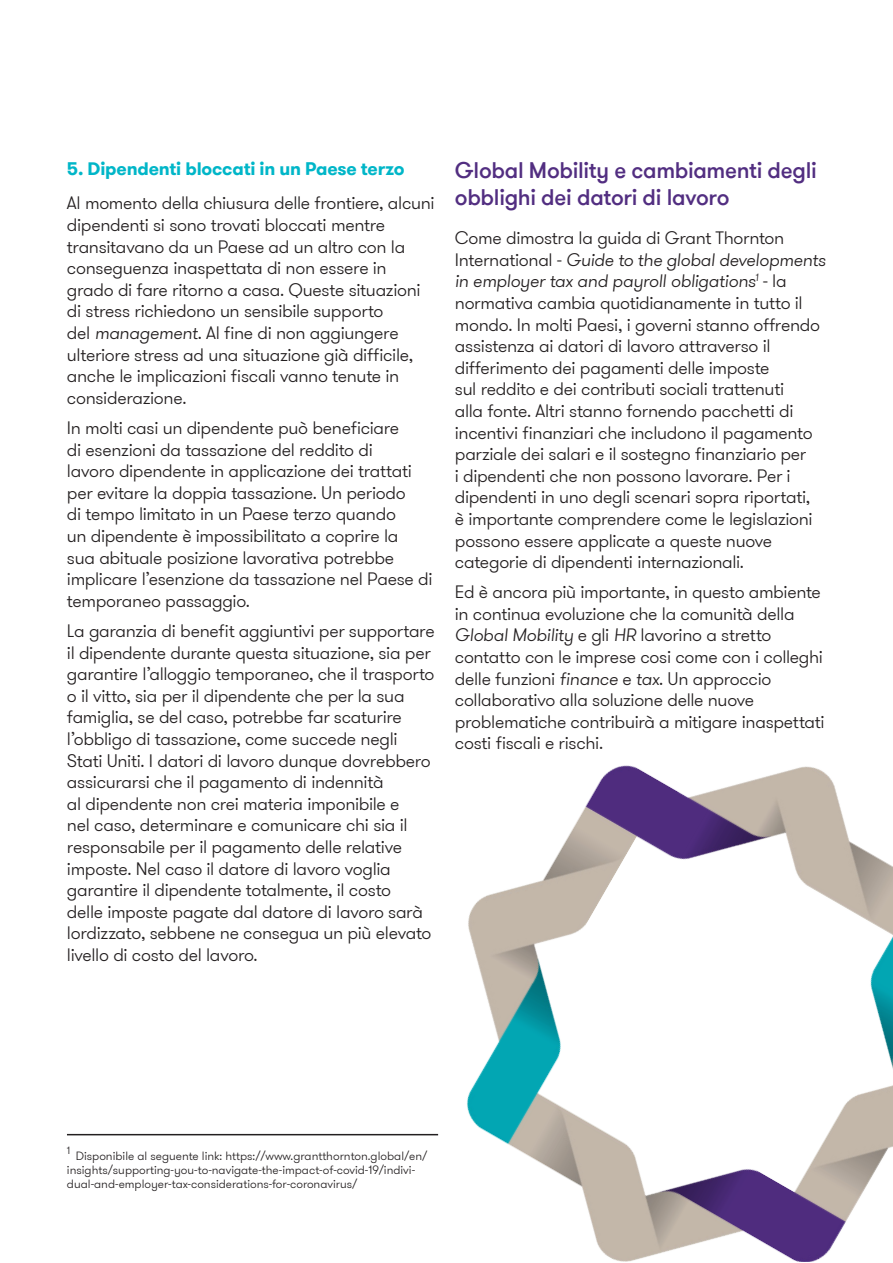
<style>
.page{position:relative;width:893px;height:1263px;background:#fff}
.page>*{position:absolute;margin:0;border:0;box-sizing:border-box;transform-origin:0 0}
.t1{font:500 22.5px/27px "GT Walsheim Pro";letter-spacing:-.015em;color:#522e81}
.t2{font:300 18px/21.6px "GT Walsheim Pro";letter-spacing:-.02em;color:#231f20}
.t3{font:700 18px "GT Walsheim Pro";letter-spacing:-.01em;color:#00b6c8}
.t4{font:300 12px/14.4px "GT Walsheim Pro";color:#231f20}
.t5{font:300 10.5px "GT Walsheim Pro";color:#231f20}
.s1{font-style:italic}
</style>
<div class="page">
<img style="left:467px;top:765px;width:426px;height:497px">
<hr style="left:67px;top:1134px;width:371px;height:1px;background:#231f20">
<p class="t3" style="left:67px;top:157px;width:339px">5. Dipendenti bloccati in un Paese terzo</p>
<p class="t2" style="left:67px;top:193px;width:369px">Al momento della chiusura delle frontiere, alcuni dipendenti si sono trovati bloccati mentre transitavano da un Paese ad un altro con la conseguenza inaspettata di non essere in grado di fare ritorno a casa. Queste situazioni di stress richiedono un sensibile supporto<br>del <span class="s1">management</span>. Al fine di non aggiungere ulteriore stress ad una situazione già difficile, anche le implicazioni fiscali vanno tenute in considerazione.</p>
<p class="t2" style="left:67px;top:417px;width:367px">In molti casi un dipendente può beneficiare<br>di esenzioni da tassazione del reddito di<br>lavoro dipendente in applicazione dei trattati per evitare la doppia tassazione. Un periodo<br>di tempo limitato in un Paese terzo quando<br>un dipendente è impossibilitato a coprire la<br>sua abituale posizione lavorativa potrebbe implicare l’esenzione da tassazione nel Paese di temporaneo passaggio.</p>
<p class="t2" style="left:67px;top:620px;width:369px">La garanzia di benefit aggiuntivi per supportare il dipendente durante questa situazione, sia per garantire l’alloggio temporaneo, che il trasporto o il vitto, sia per il dipendente che per la sua famiglia, se del caso, potrebbe far scaturire l’obbligo di tassazione, come succede negli Stati Uniti. I datori di lavoro dunque dovrebbero assicurarsi che il pagamento di indennità<br>al dipendente non crei materia imponibile e<br>nel caso, determinare e comunicare chi sia il responsabile per il pagamento delle relative imposte. Nel caso il datore di lavoro voglia garantire il dipendente totalmente, il costo<br>delle imposte pagate dal datore di lavoro sarà lordizzato, sebbene ne consegua un più elevato livello di costo del lavoro.</p>
<p class="t1" style="left:455px;top:158px;width:363px">Global Mobility e cambiamenti degli obblighi dei datori di lavoro</p>
<p class="t2" style="left:455px;top:227px;width:373px">Come dimostra la guida di Grant Thornton International - <span class="s1">Guide to the global developments in employer tax and payroll obligations</span><sup>1</sup> - la normativa cambia quotidianamente in tutto il mondo. In molti Paesi, i governi stanno offrendo assistenza ai datori di lavoro attraverso il differimento dei pagamenti delle imposte<br>sul reddito e dei contributi sociali trattenuti<br>alla fonte. Altri stanno fornendo pacchetti di incentivi finanziari che includono il pagamento parziale dei salari e il sostegno finanziario per<br>i dipendenti che non possono lavorare. Per i dipendenti in uno degli scenari sopra riportati,<br>è importante comprendere come le legislazioni possono essere applicate a queste nuove categorie di dipendenti internazionali.</p>
<p class="t2" style="left:455px;top:582px;width:371px">Ed è ancora più importante, in questo ambiente in continua evoluzione che la comunità della <span class="s1">Global Mobility</span> e gli <span class="s1">HR</span> lavorino a stretto contatto con le imprese cosi come con i colleghi delle funzioni <span class="s1">finance</span> e <span class="s1">tax</span>. Un approccio collaborativo alla soluzione delle nuove problematiche contribuirà a mitigare inaspettati costi fiscali e rischi.</p>
<p class="t5" style="left:67px;top:1143px;width:5px">1</p>
<p class="t4" style="left:67px;top:1148px;width:362px;text-indent:9px">Disponibile al seguente link: https://www.grantthornton.global/en/ insights/supporting-you-to-navigate-the-impact-of-covid-19/indivi&shy;dual-and-employer-tax-considerations-for-coronavirus/</p>
</div>
